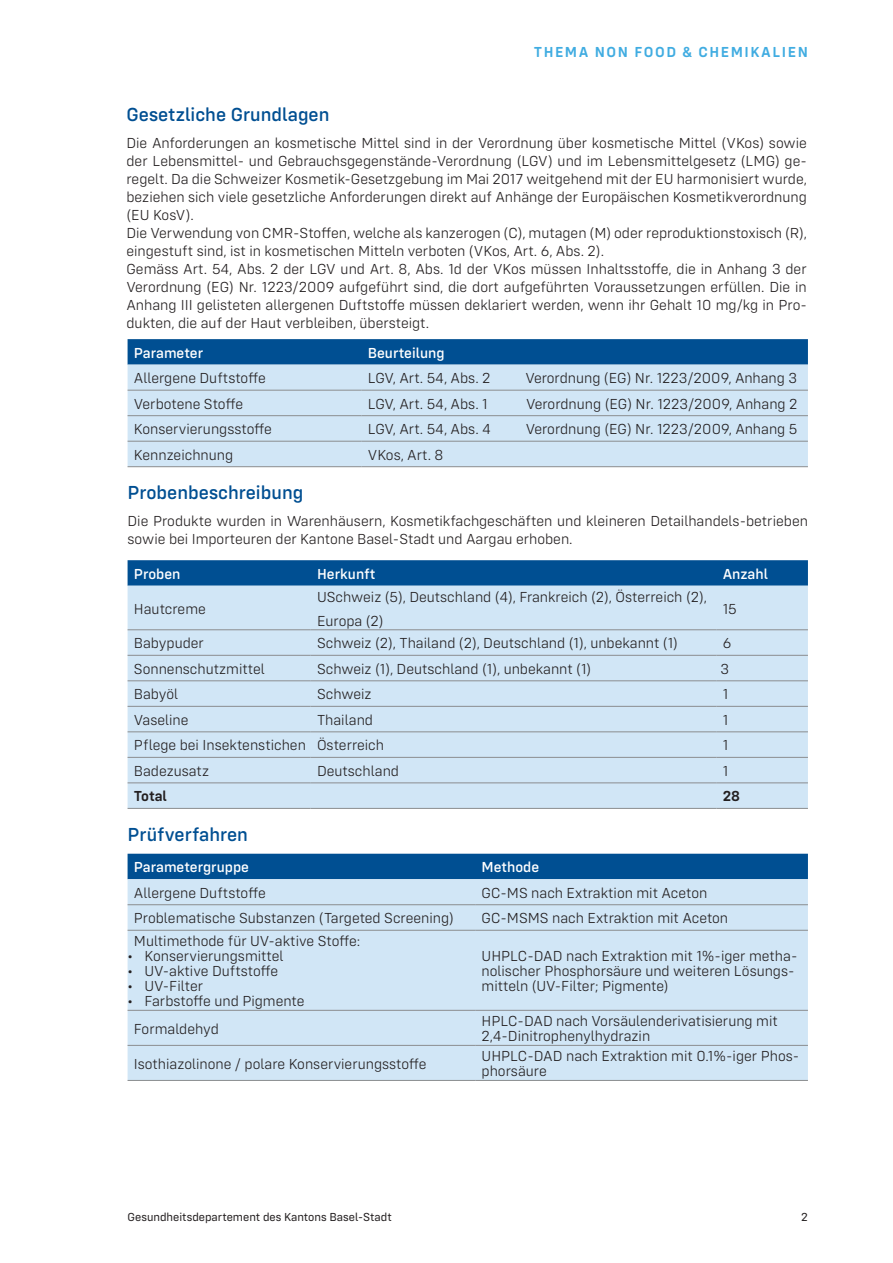
<style>
.page{position:relative;width:893px;height:1263px;background:#fff}
.page>*{position:absolute;margin:0;border:0;box-sizing:border-box;transform-origin:0 0}
.Zwischentitel{font:500 19.5px "Config Rounded";color:#004f92}
.Zwischentite{font:500 19.5px "Config Rounded";color:#004f92}
.Lauftext{font:300 15px/18px "Config Rounded";color:#231f20;text-align:justify}
.Tabelle_Text{font:300 15px/15px "Config Rounded";color:#231f20}
.Tabelle_Titel{font:500 15px "Config Rounded";color:#fff}
.t1{font:600 15px "Config Rounded";letter-spacing:.1em;color:#40ace1}
.Tabelle_Text-2{font:600 15px "Config Rounded";letter-spacing:-.005em;color:#231f20}
.t2{font:12px "Config Rounded";color:#231f20}
</style>
<div class="page">
<svg style="left:128px;top:339px;width:680px;height:26px;background:#065394"></svg>
<div style="left:128px;top:365px;width:680px;height:101px;background:#d1e6f6"></div>
<hr style="left:128px;top:390px;width:233px;height:1px;background:#8b8d8f">
<hr style="left:361px;top:390px;width:447px;height:1px;background:#8b8d8f">
<hr style="left:128px;top:415px;width:233px;height:1px;background:#8b8d8f">
<hr style="left:361px;top:415px;width:447px;height:1px;background:#8b8d8f">
<hr style="left:128px;top:441px;width:233px;height:1px;background:#8b8d8f">
<hr style="left:361px;top:441px;width:447px;height:1px;background:#8b8d8f">
<hr style="left:128px;top:466px;width:233px;height:1px;background:#8b8d8f">
<hr style="left:361px;top:466px;width:447px;height:1px;background:#8b8d8f">
<svg style="left:128px;top:560px;width:680px;height:26px;background:#065394"></svg>
<div style="left:128px;top:586px;width:680px;height:222px;background:#d1e6f6"></div>
<hr style="left:128px;top:629px;width:183px;height:1px;background:#8b8d8f">
<hr style="left:311px;top:629px;width:405px;height:1px;background:#8b8d8f">
<hr style="left:716px;top:629px;width:92px;height:1px;background:#8b8d8f">
<hr style="left:128px;top:655px;width:183px;height:1px;background:#8b8d8f">
<hr style="left:311px;top:655px;width:405px;height:1px;background:#8b8d8f">
<hr style="left:716px;top:655px;width:92px;height:1px;background:#8b8d8f">
<hr style="left:128px;top:680px;width:183px;height:1px;background:#8b8d8f">
<hr style="left:311px;top:680px;width:405px;height:1px;background:#8b8d8f">
<hr style="left:716px;top:680px;width:92px;height:1px;background:#8b8d8f">
<hr style="left:128px;top:706px;width:183px;height:1px;background:#8b8d8f">
<hr style="left:311px;top:706px;width:405px;height:1px;background:#8b8d8f">
<hr style="left:716px;top:706px;width:92px;height:1px;background:#8b8d8f">
<hr style="left:128px;top:731px;width:183px;height:1px;background:#8b8d8f">
<hr style="left:311px;top:731px;width:405px;height:1px;background:#8b8d8f">
<hr style="left:716px;top:731px;width:92px;height:1px;background:#8b8d8f">
<hr style="left:128px;top:757px;width:183px;height:1px;background:#8b8d8f">
<hr style="left:311px;top:757px;width:405px;height:1px;background:#8b8d8f">
<hr style="left:716px;top:757px;width:92px;height:1px;background:#8b8d8f">
<hr style="left:128px;top:782px;width:183px;height:1px;background:#8b8d8f">
<hr style="left:311px;top:782px;width:405px;height:1px;background:#8b8d8f">
<hr style="left:716px;top:782px;width:92px;height:1px;background:#8b8d8f">
<hr style="left:128px;top:808px;width:183px;height:1px;background:#8b8d8f">
<hr style="left:311px;top:808px;width:405px;height:1px;background:#8b8d8f">
<hr style="left:716px;top:808px;width:92px;height:1px;background:#8b8d8f">
<div style="left:128px;top:854px;width:680px;height:25px;background:#004f92"></div>
<div style="left:128px;top:879px;width:680px;height:201px;background:#d1e6f6"></div>
<hr style="left:128px;top:904px;width:347px;height:1px;background:#8b8d8f">
<hr style="left:475px;top:904px;width:333px;height:1px;background:#8b8d8f">
<hr style="left:128px;top:930px;width:347px;height:1px;background:#8b8d8f">
<hr style="left:475px;top:930px;width:333px;height:1px;background:#8b8d8f">
<hr style="left:128px;top:1010px;width:347px;height:1px;background:#8b8d8f">
<hr style="left:475px;top:1010px;width:333px;height:1px;background:#8b8d8f">
<hr style="left:128px;top:1045px;width:347px;height:1px;background:#8b8d8f">
<hr style="left:475px;top:1045px;width:333px;height:1px;background:#8b8d8f">
<hr style="left:128px;top:1080px;width:347px;height:1px;background:#8b8d8f">
<hr style="left:475px;top:1080px;width:333px;height:1px;background:#8b8d8f">
<p class="t1" style="left:534px;top:43px;width:276px">THEMA NON FOOD &amp; CHEMIKALIEN</p>
<p class="Zwischentitel" style="left:126px;top:103px;width:204px">Gesetzliche Grundlagen</p>
<p class="Lauftext" style="left:126px;top:134px;width:682px">Die Anforderungen an kosmetische Mittel sind in der Verordnung über kosmetische Mittel (VKos) sowie der Lebensmittel- und Gebrauchsgegenstände-Verordnung (LGV) und im Lebensmittelgesetz (LMG) ge&shy;regelt. Da die Schweizer Kosmetik-Gesetzgebung im Mai 2017 weitgehend mit der EU harmonisiert wurde, beziehen sich viele gesetzliche Anforderungen direkt auf Anhänge der Europäischen Kosmetikverordnung (EU KosV).</p>
<p class="Lauftext" style="left:126px;top:224px;width:682px">Die Verwendung von CMR-Stoffen, welche als kanzerogen (C), mutagen (M) oder reproduktionstoxisch (R), eingestuft sind, ist in kosmetischen Mitteln verboten (VKos, Art. 6, Abs. 2).</p>
<p class="Lauftext" style="left:126px;top:260px;width:682px">Gemäss Art. 54, Abs. 2 der LGV und Art. 8, Abs. 1d der VKos müssen Inhaltsstoffe, die in Anhang 3 der Verordnung (EG) Nr. 1223/2009 aufgeführt sind, die dort aufgeführten Voraussetzungen erfüllen. Die in Anhang III gelisteten allergenen Duftstoffe müssen deklariert werden, wenn ihr Gehalt 10 mg/kg in Pro&shy;dukten, die auf der Haut verbleiben, übersteigt.</p>
<p class="Tabelle_Titel" style="left:134px;top:344px;width:71px">Parameter</p>
<p class="Tabelle_Titel" style="left:368px;top:344px;width:78px">Beurteilung</p>
<p class="Tabelle_Text" style="left:134px;top:371px;width:133px">Allergene Duftstoffe</p>
<p class="Tabelle_Text" style="left:368px;top:371px;width:124px">LGV, Art. 54, Abs. 2</p>
<p class="Tabelle_Text" style="left:525px;top:371px;width:273px">Verordnung (EG) Nr. 1223/2009, Anhang 3</p>
<p class="Tabelle_Text" style="left:134px;top:396px;width:111px">Verbotene Stoffe</p>
<p class="Tabelle_Text" style="left:368px;top:396px;width:121px">LGV, Art. 54, Abs. 1</p>
<p class="Tabelle_Text" style="left:526px;top:396px;width:273px">Verordnung (EG) Nr. 1223/2009, Anhang 2</p>
<p class="Tabelle_Text" style="left:134px;top:422px;width:139px">Konservierungsstoffe</p>
<p class="Tabelle_Text" style="left:368px;top:422px;width:125px">LGV, Art. 54, Abs. 4</p>
<p class="Tabelle_Text" style="left:526px;top:422px;width:273px">Verordnung (EG) Nr. 1223/2009, Anhang 5</p>
<p class="Tabelle_Text" style="left:134px;top:447px;width:101px">Kennzeichnung</p>
<p class="Tabelle_Text" style="left:368px;top:447px;width:77px">VKos, Art. 8</p>
<p class="Zwischentitel" style="left:128px;top:481px;width:177px">Probenbeschreibung</p>
<p class="Lauftext" style="left:128px;top:512px;width:682px">Die Produkte wurden in Warenhäusern, Kosmetikfachgeschäften und kleineren Detailhandels-betrieben sowie bei Importeuren der Kantone Basel-Stadt und Aargau erhoben.</p>
<p class="Tabelle_Titel" style="left:134px;top:565px;width:48px">Proben</p>
<p class="Tabelle_Titel" style="left:317px;top:565px;width:60px">Herkunft</p>
<p class="Tabelle_Titel" style="left:723px;top:565px;width:47px">Anzahl</p>
<p class="Tabelle_Text" style="left:134px;top:601px;width:73px">Hautcreme</p>
<p class="Tabelle_Text" style="left:317px;top:584px;width:391px;line-height:24px">USchweiz (5), Deutschland (4), Frankreich (2), Österreich (2),<br>Europa (2)</p>
<p class="Tabelle_Text" style="left:723px;top:601px;width:15px">15</p>
<p class="Tabelle_Text" style="left:134px;top:636px;width:72px">Babypuder</p>
<p class="Tabelle_Text" style="left:317px;top:636px;width:362px">Schweiz (2), Thailand (2), Deutschland (1), unbekannt (1)</p>
<p class="Tabelle_Text" style="left:723px;top:636px;width:10px">6</p>
<p class="Tabelle_Text" style="left:134px;top:661px;width:132px">Sonnenschutzmittel</p>
<p class="Tabelle_Text" style="left:317px;top:661px;width:276px">Schweiz (1), Deutschland (1), unbekannt (1)</p>
<p class="Tabelle_Text" style="left:720px;top:661px;width:10px">3</p>
<p class="Tabelle_Text" style="left:134px;top:687px;width:46px">Babyöl</p>
<p class="Tabelle_Text" style="left:317px;top:687px;width:56px">Schweiz</p>
<p class="Tabelle_Text" style="left:723px;top:687px;width:7px">1</p>
<p class="Tabelle_Text" style="left:134px;top:712px;width:56px">Vaseline</p>
<p class="Tabelle_Text" style="left:317px;top:712px;width:58px">Thailand</p>
<p class="Tabelle_Text" style="left:723px;top:712px;width:7px">1</p>
<p class="Tabelle_Text" style="left:134px;top:738px;width:173px">Pflege bei Insektenstichen</p>
<p class="Tabelle_Text" style="left:317px;top:738px;width:69px">Österreich</p>
<p class="Tabelle_Text" style="left:723px;top:738px;width:7px">1</p>
<p class="Tabelle_Text" style="left:134px;top:763px;width:77px">Badezusatz</p>
<p class="Tabelle_Text" style="left:317px;top:763px;width:84px">Deutschland</p>
<p class="Tabelle_Text" style="left:723px;top:763px;width:7px">1</p>
<p class="Tabelle_Text-2" style="left:134px;top:787px;width:35px">Total</p>
<p class="Tabelle_Text-2" style="left:723px;top:787px;width:19px">28</p>
<p class="Zwischentite" style="left:128px;top:823px;width:122px">Prüfverfahren</p>
<p class="Tabelle_Titel" style="left:134px;top:858px;width:117px">Parametergruppe</p>
<p class="Tabelle_Titel" style="left:482px;top:858px;width:59px">Methode</p>
<p class="Tabelle_Text" style="left:134px;top:885px;width:133px">Allergene Duftstoffe</p>
<p class="Tabelle_Text" style="left:482px;top:885px;width:227px">GC-MS nach Extraktion mit Aceton</p>
<p class="Tabelle_Text" style="left:134px;top:911px;width:321px">Problematische Substanzen (Targeted Screening)</p>
<p class="Tabelle_Text" style="left:482px;top:911px;width:248px">GC-MSMS nach Extraktion mit Aceton</p>
<p class="Tabelle_Text" style="left:134px;top:933px;width:228px">Multimethode für UV-aktive Stoffe:</p>
<p class="Lauftext" style="left:128px;top:947px;width:158px">• Konservierungsmittel</p>
<p class="Lauftext" style="left:128px;top:962px;width:152px">• UV-aktive Duftstoffe</p>
<p class="Lauftext" style="left:128px;top:977px;width:77px">• UV-Filter</p>
<p class="Lauftext" style="left:128px;top:992px;width:178px">• Farbstoffe und Pigmente</p>
<p class="Tabelle_Text" style="left:482px;top:948px;width:317px">UHPLC-DAD nach Extraktion mit 1%-iger metha&shy;nolischer Phosphorsäure und weiteren Lösungs&shy;mitteln (UV-Filter; Pigmente)</p>
<p class="Tabelle_Text" style="left:134px;top:1021px;width:87px">Formaldehyd</p>
<p class="Tabelle_Text" style="left:482px;top:1013px;width:298px">HPLC-DAD nach Vorsäulenderivatisierung mit<br>2,4-Dinitrophenylhydrazin</p>
<p class="Tabelle_Text" style="left:134px;top:1056px;width:294px">Isothiazolinone / polare Konservierungsstoffe</p>
<p class="Tabelle_Text" style="left:482px;top:1048px;width:319px">UHPLC-DAD nach Extraktion mit 0.1%-iger Phos&shy;phorsäure</p>
<p class="t2" style="left:128px;top:1210px;width:266px">Gesundheitsdepartement des Kantons Basel-Stadt</p>
<p class="t2" style="left:801px;top:1210px;width:8px">2</p>
</div>
